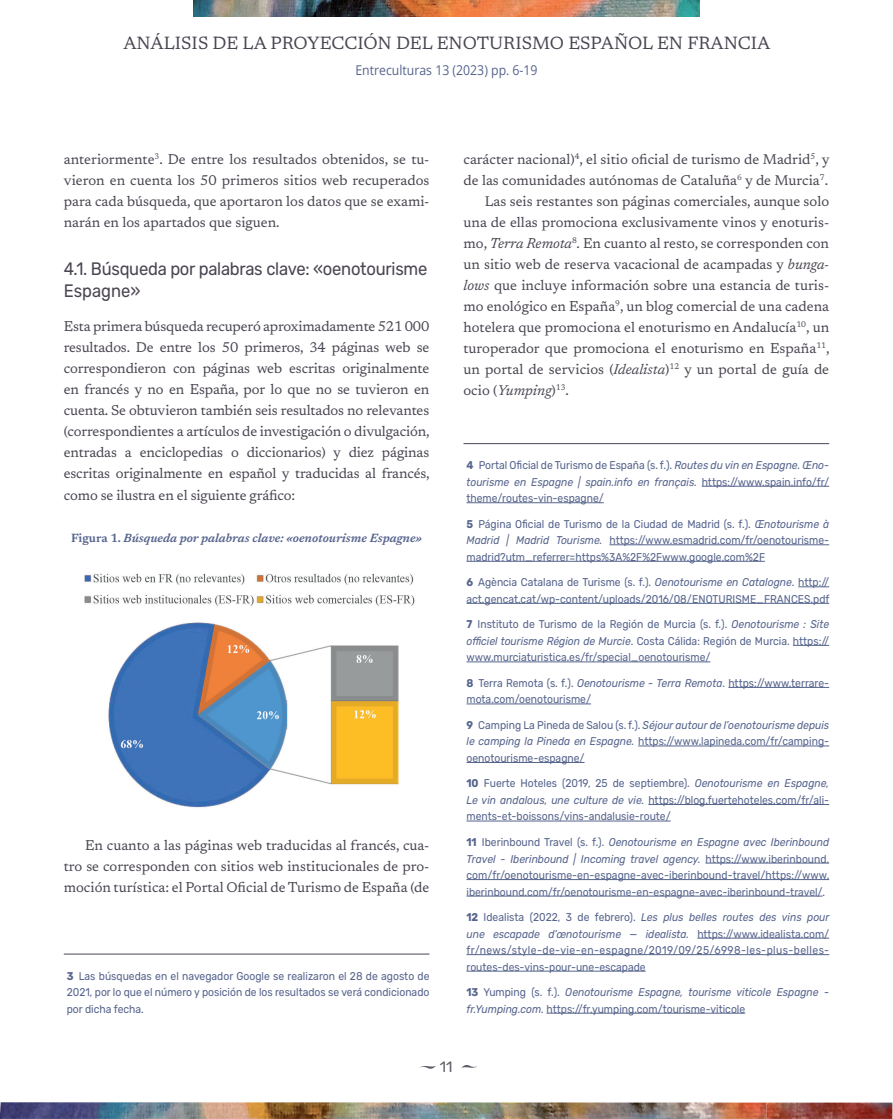
<style>
.page{position:relative;width:893px;height:1119px;background:#fff}
.page>*{position:absolute;margin:0;border:0;box-sizing:border-box;transform-origin:0 0}
.t1{font:18px "Newsreader";color:#4a4551}
.SUB-EPIGRAFE{font:18px/22.5px "Rubik";letter-spacing:-.015em;color:#4a4551;scale:.92 1}
.t2{font:15px "Rubik";color:#635d69}
.TEXTO{font:14.25px/21px "Newsreader";color:#4a4551;text-align:justify}
.PRIMER_PARRAFO{font:14.25px/21px "Newsreader";letter-spacing:-.01em;color:#4a4551;text-align:justify}
.t3{font:13.5px "Open Sans";color:#56648d;scale:.91 1}
.NOMBRE_tabla_imagen{font:italic 600 12px "Newsreader";color:#56648d}
.NOTA_PIE{font:11.25px/16.5px "Rubik";color:#56648d;text-align:justify;scale:.92 1}
.NOTA_PIE-2{font:italic 11.25px/16.5px "Rubik";color:#56648d;scale:.92 1}
.s1{font-style:normal}
.s2{font-weight:700}
.s3{font-style:italic}
.s4{font-weight:700;font-style:normal}
</style>
<div class="page">
<img style="left:0;top:1102px;width:892px;height:16px">
<img style="left:194px;top:0;width:505px;height:16px">
<svg style="left:461px;top:1065px;width:17px;height:3px"></svg>
<svg style="left:420px;top:1066px;width:16px;height:3px"></svg>
<img style="left:84px;top:573px;width:331px;height:235px">
<hr style="left:64px;top:953px;width:365px;height:1px;background:#4a4551">
<hr style="left:463px;top:443px;width:366px;height:1px;background:#4a4551">
<hr style="left:702px;top:486px;width:127px;height:1px;background:#56648d">
<hr style="left:466px;top:502px;width:138px;height:1px;background:#56648d">
<hr style="left:609px;top:544px;width:220px;height:1px;background:#56648d">
<hr style="left:466px;top:561px;width:299px;height:1px;background:#56648d">
<hr style="left:798px;top:586px;width:31px;height:1px;background:#56648d">
<hr style="left:466px;top:603px;width:363px;height:1px;background:#56648d">
<hr style="left:793px;top:645px;width:36px;height:1px;background:#56648d">
<hr style="left:466px;top:661px;width:244px;height:1px;background:#56648d">
<hr style="left:728px;top:687px;width:101px;height:1px;background:#56648d">
<hr style="left:466px;top:703px;width:125px;height:1px;background:#56648d">
<hr style="left:638px;top:745px;width:191px;height:1px;background:#56648d">
<hr style="left:466px;top:762px;width:119px;height:1px;background:#56648d">
<hr style="left:648px;top:804px;width:181px;height:1px;background:#56648d">
<hr style="left:466px;top:820px;width:205px;height:1px;background:#56648d">
<hr style="left:705px;top:862px;width:124px;height:1px;background:#56648d">
<hr style="left:466px;top:879px;width:363px;height:1px;background:#56648d">
<hr style="left:466px;top:895px;width:357px;height:1px;background:#56648d">
<hr style="left:697px;top:937px;width:132px;height:1px;background:#56648d">
<hr style="left:466px;top:954px;width:363px;height:1px;background:#56648d">
<hr style="left:466px;top:970px;width:180px;height:1px;background:#56648d">
<hr style="left:546px;top:1012px;width:199px;height:1px;background:#56648d">
<h1 class="t1" style="left:123px;top:31px;width:648px">ANÁLISIS DE LA PROYECCIÓN DEL ENOTURISMO ESPAÑOL EN FRANCIA</h1>
<p class="t3" style="left:355px;top:60px;width:202px">Entreculturas 13 (2023) pp. 6-19</p>
<p class="PRIMER_PARRAFO" style="left:64px;top:147px;width:367px">anteriormente<sup>3</sup>. De entre los resultados obtenidos, se tu&shy;vieron en cuenta los 50 primeros sitios web recuperados para cada búsqueda, que aportaron los datos que se exami&shy;narán en los apartados que siguen.</p>
<p class="SUB-EPIGRAFE" style="left:64px;top:258px;width:397px">4.1. Búsqueda por palabras clave: «oenotourisme<br>Espagne»</p>
<p class="PRIMER_PARRAFO" style="left:64px;top:315px;width:367px">Esta primera búsqueda recuperó aproximadamente 521 000 resultados. De entre los 50 primeros, 34 páginas web se correspondieron con páginas web escritas originalmente en francés y no en España, por lo que no se tuvieron en cuenta. Se obtuvieron también seis resultados no relevantes (correspondientes a artículos de investigación o divulgación, entradas a enciclopedias o diccionarios) y diez páginas escritas originalmente en español y traducidas al francés, como se ilustra en el siguiente gráfico:</p>
<p class="NOMBRE_tabla_imagen" style="left:71px;top:529px;width:353px"><span class="s1">Figura 1.</span> Búsqueda por palabras clave: «oenotourisme Espagne»</p>
<p class="TEXTO" style="left:64px;top:833px;width:367px;text-indent:21px">En cuanto a las páginas web traducidas al francés, cua&shy;tro se corresponden con sitios web institucionales de pro&shy;moción turística: el Portal Oficial de Turismo de España (de</p>
<p class="NOTA_PIE" style="left:67px;top:967px;width:396px"><span class="s2">3</span> Las búsquedas en el navegador Google se realizaron el 28 de agosto de 2021, por lo que el número y posición de los resultados se verá condicionado por dicha fecha.</p>
<p class="TEXTO" style="left:463px;top:147px;width:367px">carácter nacional)<sup>4</sup>, el sitio oficial de turismo de Madrid<sup>5</sup>, y de las comunidades autónomas de Cataluña<sup>6</sup> y de Murcia<sup>7</sup>.</p>
<p class="TEXTO" style="left:463px;top:189px;width:368px;text-indent:21px">Las seis restantes son páginas comerciales, aunque solo una de ellas promociona exclusivamente vinos y enoturis&shy;mo, <span class="s3">Terra Remota</span><sup>8</sup><span class="s3">.</span> En cuanto al resto, se corresponden con un sitio web de reserva vacacional de acampadas y <span class="s3">bunga&shy;lows</span> que incluye información sobre una estancia de turis&shy;mo enológico en España<sup>9</sup>, un blog comercial de una cadena hotelera que promociona el enoturismo en Andalucía<sup>10</sup>, un turoperador que promociona el enoturismo en España<sup>11</sup>, un portal de servicios (<span class="s3">Idealista</span>)<sup>12</sup> y un portal de guía de ocio (<span class="s3">Yumping</span>)<sup>13</sup>.</p>
<p class="NOTA_PIE" style="left:466px;top:457px;width:396px"><span class="s2">4</span> Portal Oficial de Turismo de España (s. f.). <span class="s3">Routes du vin en Espagne. Œno&shy;tourisme en Espagne | spain.info en français.</span> https://www.spain.info/fr/ theme/routes-vin-espagne/</p>
<p class="NOTA_PIE" style="left:466px;top:516px;width:396px"><span class="s2">5</span> Página Oficial de Turismo de la Ciudad de Madrid (s. f.). <span class="s3">Œnotourisme à Madrid | Madrid Tourisme.</span> https://www.esmadrid.com/fr/oenotourisme&shy;madrid?utm_referrer=https%3A%2F%2Fwww.google.com%2F</p>
<p class="NOTA_PIE" style="left:466px;top:574px;width:396px"><span class="s2">6</span> Agència Catalana de Turisme (s. f.). <span class="s3">Oenotourisme en Catalogne</span>. http:// act.gencat.cat/wp-content/uploads/2016/08/ENOTURISME_FRANCES.pdf</p>
<p class="NOTA_PIE" style="left:466px;top:616px;width:396px"><span class="s2">7</span> Instituto de Turismo de la Región de Murcia (s. f.). <span class="s3">Oenotourisme : Site officiel tourisme Région de Murcie</span>. Costa Cálida: Región de Murcia. https:// www.murciaturistica.es/fr/special_oenotourisme/</p>
<p class="NOTA_PIE" style="left:466px;top:675px;width:396px"><span class="s2">8</span> Terra Remota (s. f.). <span class="s3">Oenotourisme - Terra Remota</span>. https://www.terrare&shy;mota.com/oenotourisme/</p>
<p class="NOTA_PIE" style="left:466px;top:717px;width:396px"><span class="s2">9</span> Camping La Pineda de Salou (s. f.). <span class="s3">Séjour autour de l’oenotourisme depuis le camping la Pineda en Espagne.</span> https://www.lapineda.com/fr/camping&shy;oenotourisme-espagne/</p>
<p class="NOTA_PIE" style="left:466px;top:775px;width:396px"><span class="s2">10</span> Fuerte Hoteles (2019, 25 de septiembre). <span class="s3">Oenotourisme en Espagne, Le vin andalous, une culture de vie.</span> https://blog.fuertehoteles.com/fr/ali&shy;ments-et-boissons/vins-andalusie-route/</p>
<p class="NOTA_PIE" style="left:466px;top:834px;width:396px"><span class="s2">11</span> Iberinbound Travel (s. f.). <span class="s3">Oenotourisme en Espagne avec Iberinbound Travel - Iberinbound | Incoming travel agency.</span> https://www.iberinbound. com/fr/oenotourisme-en-espagne-avec-iberinbound-travel/https://www. iberinbound.com/fr/oenotourisme-en-espagne-avec-iberinbound-travel/.</p>
<p class="NOTA_PIE" style="left:466px;top:909px;width:396px"><span class="s2">12</span> Idealista (2022, 3 de febrero). <span class="s3">Les plus belles routes des vins pour une escapade d’œnotourisme — idealista.</span> https://www.idealista.com/ fr/news/style-de-vie-en-espagne/2019/09/25/6998-les-plus-belles&shy;routes-des-vins-pour-une-escapade</p>
<p class="NOTA_PIE-2" style="left:466px;top:984px;width:396px"><span class="s4">13</span> <span class="s1">Yumping (s. f.).</span> Oenotourisme Espagne, tourisme viticole Espagne - fr.Yumping.com. <span class="s1">https://fr.yumping.com/tourisme-viticole</span></p>
<h2 class="t2" style="left:440px;top:1057px;width:14px">11</h2>
</div>
